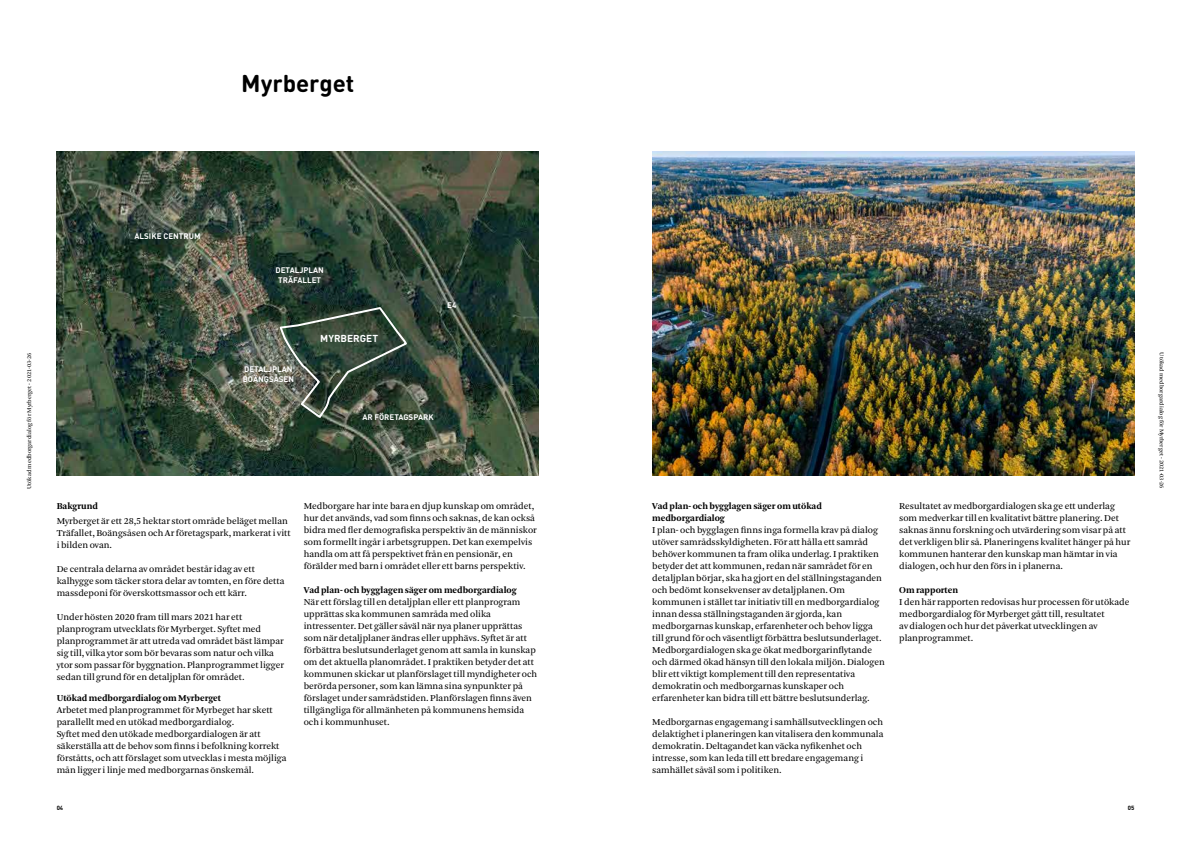
<style>
.page{position:relative;width:1191px;height:842px;background:#fff}
.page>*{position:absolute;margin:0;border:0;box-sizing:border-box;transform-origin:0 0}
.t1{font:700 24px "Dutopia";letter-spacing:-.005em;color:#000}
.t2{font:700 10px "Dutopia";color:#fff}
.t3{font:9.5px/12px "Arnhem Blond";color:#000}
.t4{font:700 9.5px/12px "Arnhem";color:#000}
.t5{font:700 8px/9.6px "Dutopia";color:#fff}
.t6{font:6px "Arnhem Blond";color:#000}
.t7{font:700 6px "Dutopia";color:#000}
</style>
<div class="page">
<img style="left:652px;top:152px;width:482px;height:324px">
<img style="left:57px;top:152px;width:482px;height:324px">
<svg style="left:278px;top:306px;width:131px;height:114px;background:#425144"></svg>
<h1 class="t1" style="left:241px;top:67px;width:114px">Myrberget</h1>
<p class="t5" style="left:134px;top:231px;width:68px">ALSIKE CENTRUM</p>
<p class="t5" style="left:275px;top:265px;width:50px;text-align:center">DETALJPLAN<br>TRÄFALLET</p>
<p class="t2" style="left:320px;top:332px;width:59px">MYRBERGET</p>
<p class="t5" style="left:447px;top:300px;width:11px">E4</p>
<p class="t6" style="left:26px;top:489px;width:138px;rotate:-90deg">Utökad medborgardialog för Myrberget - 2021-03-26</p>
<p class="t6" style="left:1165px;top:352px;width:138px;rotate:90deg">Utökad medborgardialog för Myrberget - 2021-03-26</p>
<p class="t5" style="left:243px;top:364px;width:53px">DETALJPLAN<br>BOÄNGSÅSEN</p>
<p class="t5" style="left:362px;top:412px;width:73px">AR FÖRETAGSPARK</p>
<p class="t4" style="left:57px;top:500px;width:43px">Bakgrund</p>
<p class="t3" style="left:57px;top:515px;width:235px">Myrberget är ett 28,5 hektar stort område beläget mellan<br>Träfallet, Boängsåsen och Ar företagspark, markerat i vitt i bilden ovan.</p>
<p class="t3" style="left:57px;top:563px;width:229px">De centrala delarna av området består idag av ett kalhygge som täcker stora delar av tomten, en före detta massdeponi för överskottsmassor och ett kärr.</p>
<p class="t3" style="left:57px;top:611px;width:229px">Under hösten 2020 fram till mars 2021 har ett planprogram utvecklats för Myrberget. Syftet med planprogrammet är att utreda vad området bäst lämpar sig till, vilka ytor som bör bevaras som natur och vilka ytor som passar för byggnation. Planprogrammet ligger sedan till grund för en detaljplan för området.</p>
<p class="t4" style="left:57px;top:692px;width:166px">Utökad medborgardialog om Myrberget</p>
<p class="t3" style="left:57px;top:704px;width:231px">Arbetet med planprogrammet för Myrbeget har skett parallellt med en utökad medborgardialog.<br>Syftet med den utökade medborgardialogen är att säkerställa att de behov som finns i befolkning korrekt förståtts, och att förslaget som utvecklas i mesta möjliga mån ligger i linje med medborgarnas önskemål.</p>
<p class="t3" style="left:304px;top:500px;width:235px">Medborgare har inte bara en djup kunskap om området, hur det används, vad som finns och saknas, de kan också bidra med fler demografiska perspektiv än de människor som formellt ingår i arbetsgruppen. Det kan exempelvis handla om att få perspektivet från en pensionär, en förälder med barn i området eller ett barns perspektiv.</p>
<p class="t4" style="left:304px;top:584px;width:214px">Vad plan- och bygglagen säger om medborgardialog</p>
<p class="t3" style="left:304px;top:596px;width:235px">När ett förslag till en detaljplan eller ett planprogram upprättas ska kommunen samråda med olika intressenter. Det gäller såväl när nya planer upprättas som när detaljplaner ändras eller upphävs. Syftet är att förbättra beslutsunderlaget genom att samla in kunskap om det aktuella planområdet. I praktiken betyder det att kommunen skickar ut planförslaget till myndigheter och berörda personer, som kan lämna sina synpunkter på förslaget under samrådstiden. Planförslagen finns även tillgängliga för allmänheten på kommunens hemsida och i kommunhuset.</p>
<p class="t4" style="left:652px;top:500px;width:171px">Vad plan- och bygglagen säger om utökad medborgardialog</p>
<p class="t3" style="left:652px;top:524px;width:234px">I plan- och bygglagen finns inga formella krav på dialog utöver samrådsskyldigheten. För att hålla ett samråd behöver kommunen ta fram olika underlag. I praktiken betyder det att kommunen, redan när samrådet för en detaljplan börjar, ska ha gjort en del ställningstaganden och bedömt konsekvenser av detaljplanen. Om kommunen i stället tar initiativ till en medborgardialog innan dessa ställningstaganden är gjorda, kan medborgarnas kunskap, erfarenheter och behov ligga till grund för och väsentligt förbättra beslutsunderlaget.<br>Medborgardialogen ska ge ökat medborgarinflytande och därmed ökad hänsyn till den lokala miljön. Dialogen blir ett viktigt komplement till den representativa demokratin och medborgarnas kunskaper och erfarenheter kan bidra till ett bättre beslutsunderlag.</p>
<p class="t3" style="left:652px;top:716px;width:233px">Medborgarnas engagemang i samhällsutvecklingen och delaktighet i planeringen kan vitalisera den kommunala demokratin. Deltagandet kan väcka nyfikenhet och intresse, som kan leda till ett bredare engagemang i samhället såväl som i politiken.</p>
<p class="t3" style="left:899px;top:500px;width:233px">Resultatet av medborgardialogen ska ge ett underlag som medverkar till en kvalitativt bättre planering. Det saknas ännu forskning och utvärdering som visar på att det verkligen blir så. Planeringens kvalitet hänger på hur kommunen hanterar den kunskap man hämtar in via dialogen, och hur den förs in i planerna.</p>
<p class="t4" style="left:899px;top:584px;width:60px">Om rapporten</p>
<p class="t3" style="left:899px;top:596px;width:232px">I den här rapporten redovisas hur processen för utökade medborgardialog för Myrberget gått till, resultatet<br>av dialogen och hur det påverkat utvecklingen av planprogrammet.</p>
<p class="t7" style="left:57px;top:803px;width:8px">04</p>
<p class="t7" style="left:1127px;top:803px;width:8px">05</p>
</div>
